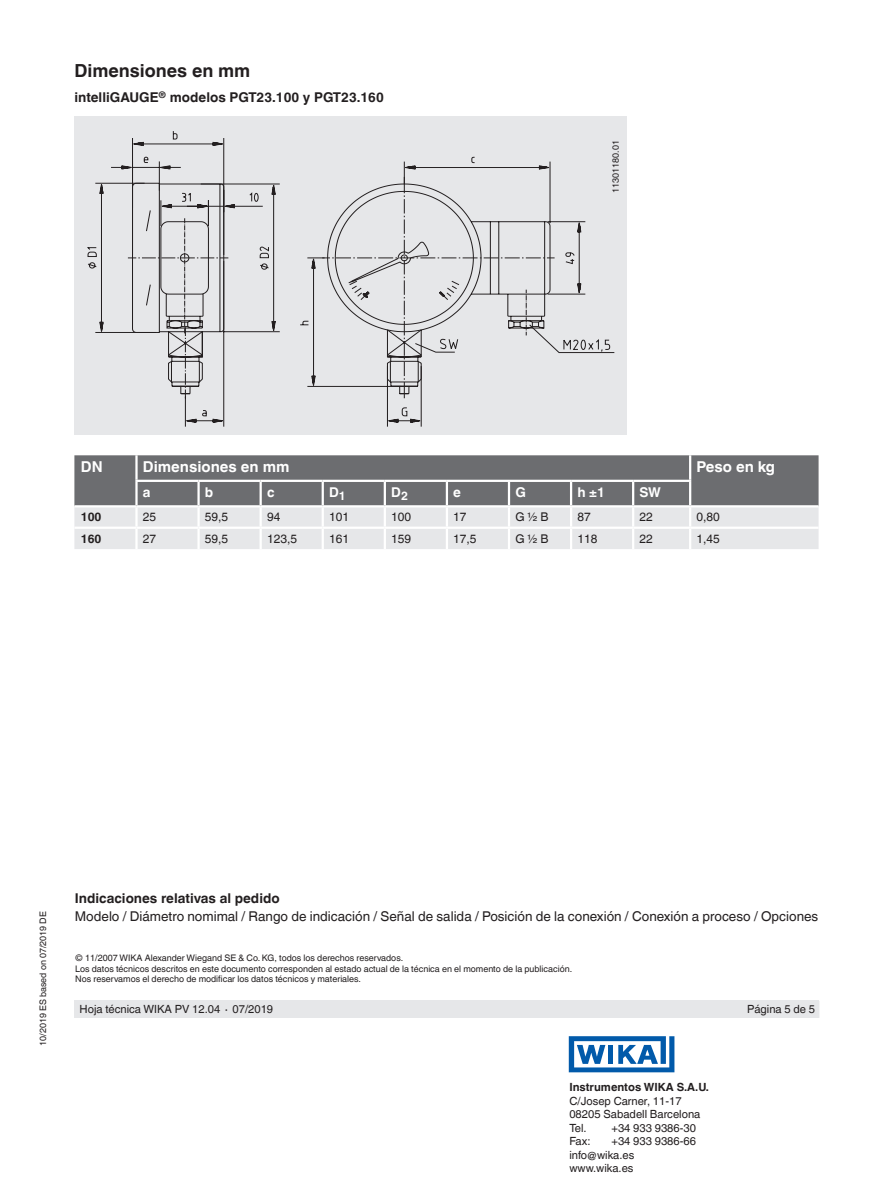
<style>
.page{position:relative;width:893px;height:1188px;background:#fff}
.page>*{position:absolute;margin:0;border:0;box-sizing:border-box;transform-origin:0 0}
.t1{font:700 18px "Helvetica World";color:#231f20}
.t2{font:700 15px "Helvetica World";color:#fff}
.t3{font:13.5px "Helvetica World";color:#231f20}
.t4{font:700 13.5px "Helvetica World";color:#231f20}
.t5{font:700 13.5px "Helvetica World";color:#fff}
.t6{font:12px "Helvetica World";color:#231f20}
.t7{font:700 12px "Helvetica World";color:#231f20}
.t8{font:11.25px/13.5px "Helvetica World";color:#231f20}
.t9{font:700 11.25px "Helvetica World";color:#231f20}
.t10{font:9px/10.5px "Helvetica World";color:#231f20}
</style>
<div class="page">
<div style="left:74px;top:1000px;width:745px;height:18px;background:#e6e7e9"></div>
<svg style="left:569px;top:1036px;width:105px;height:36px"></svg>
<div style="left:74px;top:117px;width:553px;height:318px;background:#e6e7e9"></div>
<svg style="left:184px;top:395px;width:238px;height:32px"></svg>
<svg style="left:87px;top:131px;width:527px;height:222px"></svg>
<svg style="left:132px;top:182px;width:419px;height:213px"></svg>
<svg style="left:74px;top:455px;width:745px;height:94px;background:#a4a5a7"></svg>
<hr style="left:135px;top:480px;width:64px;height:2px;background:#fff">
<hr style="left:199px;top:480px;width:62px;height:2px;background:#fff">
<hr style="left:197px;top:482px;width:3px;height:23px;background:#fff">
<hr style="left:261px;top:480px;width:62px;height:2px;background:#fff">
<hr style="left:260px;top:482px;width:2px;height:23px;background:#fff">
<hr style="left:323px;top:480px;width:62px;height:2px;background:#fff">
<hr style="left:322px;top:482px;width:2px;height:23px;background:#fff">
<hr style="left:385px;top:480px;width:62px;height:2px;background:#fff">
<hr style="left:384px;top:482px;width:2px;height:23px;background:#fff">
<hr style="left:447px;top:480px;width:62px;height:2px;background:#fff">
<hr style="left:446px;top:482px;width:2px;height:23px;background:#fff">
<hr style="left:509px;top:480px;width:62px;height:2px;background:#fff">
<hr style="left:508px;top:482px;width:2px;height:23px;background:#fff">
<hr style="left:571px;top:480px;width:62px;height:2px;background:#fff">
<hr style="left:570px;top:482px;width:2px;height:23px;background:#fff">
<hr style="left:633px;top:480px;width:58px;height:2px;background:#fff">
<hr style="left:632px;top:482px;width:2px;height:23px;background:#fff">
<hr style="left:135px;top:507px;width:3px;height:20px;background:#fff">
<hr style="left:197px;top:507px;width:3px;height:20px;background:#fff">
<hr style="left:260px;top:507px;width:2px;height:20px;background:#fff">
<hr style="left:322px;top:507px;width:2px;height:20px;background:#fff">
<hr style="left:384px;top:507px;width:2px;height:20px;background:#fff">
<hr style="left:446px;top:507px;width:2px;height:20px;background:#fff">
<hr style="left:508px;top:507px;width:2px;height:20px;background:#fff">
<hr style="left:570px;top:507px;width:2px;height:20px;background:#fff">
<hr style="left:632px;top:507px;width:2px;height:20px;background:#fff">
<hr style="left:689px;top:507px;width:2px;height:20px;background:#fff">
<hr style="left:74px;top:527px;width:62px;height:2px;background:#fff">
<hr style="left:136px;top:527px;width:63px;height:2px;background:#fff">
<hr style="left:135px;top:529px;width:3px;height:20px;background:#fff">
<hr style="left:199px;top:527px;width:62px;height:2px;background:#fff">
<hr style="left:197px;top:529px;width:3px;height:20px;background:#fff">
<hr style="left:261px;top:527px;width:62px;height:2px;background:#fff">
<hr style="left:260px;top:529px;width:2px;height:20px;background:#fff">
<hr style="left:323px;top:527px;width:62px;height:2px;background:#fff">
<hr style="left:322px;top:529px;width:2px;height:20px;background:#fff">
<hr style="left:385px;top:527px;width:62px;height:2px;background:#fff">
<hr style="left:384px;top:529px;width:2px;height:20px;background:#fff">
<hr style="left:447px;top:527px;width:62px;height:2px;background:#fff">
<hr style="left:446px;top:529px;width:2px;height:20px;background:#fff">
<hr style="left:509px;top:527px;width:62px;height:2px;background:#fff">
<hr style="left:508px;top:529px;width:2px;height:20px;background:#fff">
<hr style="left:571px;top:527px;width:62px;height:2px;background:#fff">
<hr style="left:570px;top:529px;width:2px;height:20px;background:#fff">
<hr style="left:633px;top:527px;width:57px;height:2px;background:#fff">
<hr style="left:632px;top:529px;width:2px;height:20px;background:#fff">
<hr style="left:690px;top:527px;width:129px;height:2px;background:#fff">
<hr style="left:689px;top:529px;width:2px;height:20px;background:#fff">
<hr style="left:136px;top:505px;width:63px;height:2px;background:#fff">
<hr style="left:199px;top:505px;width:62px;height:2px;background:#fff">
<hr style="left:261px;top:505px;width:62px;height:2px;background:#fff">
<hr style="left:323px;top:505px;width:62px;height:2px;background:#fff">
<hr style="left:385px;top:505px;width:62px;height:2px;background:#fff">
<hr style="left:447px;top:505px;width:62px;height:2px;background:#fff">
<hr style="left:509px;top:505px;width:62px;height:2px;background:#fff">
<hr style="left:571px;top:505px;width:62px;height:2px;background:#fff">
<hr style="left:633px;top:505px;width:57px;height:2px;background:#fff">
<hr style="left:135px;top:455px;width:3px;height:25px;background:#fff">
<hr style="left:135px;top:482px;width:3px;height:23px;background:#fff">
<hr style="left:74px;top:505px;width:62px;height:2px;background:#fff">
<hr style="left:689px;top:455px;width:2px;height:25px;background:#fff">
<hr style="left:689px;top:482px;width:2px;height:23px;background:#fff">
<hr style="left:690px;top:505px;width:129px;height:2px;background:#fff">
<h1 class="t1" style="left:74px;top:60px;width:177px">Dimensiones en mm</h1>
<h3 class="t4" style="left:74px;top:90px;width:311px">intelliGAUGE<sup>®</sup> modelos PGT23.100 y PGT23.160</h3>
<p class="t10" style="left:610px;top:193px;width:54px;rotate:-90deg">11301180.01</p>
<h2 class="t2" style="left:81px;top:459px;width:23px">DN</h2>
<h2 class="t2" style="left:143px;top:459px;width:148px">Dimensiones en mm</h2>
<h2 class="t2" style="left:697px;top:459px;width:80px">Peso en kg</h2>
<h3 class="t5" style="left:143px;top:484px;width:9px">a</h3>
<h3 class="t5" style="left:205px;top:484px;width:10px">b</h3>
<h3 class="t5" style="left:267px;top:484px;width:9px">c</h3>
<h3 class="t5" style="left:329px;top:484px;width:18px">D<sub>1</sub></h3>
<h3 class="t5" style="left:391px;top:484px;width:18px">D<sub>2</sub></h3>
<h3 class="t5" style="left:453px;top:484px;width:9px">e</h3>
<h3 class="t5" style="left:515px;top:484px;width:12px">G</h3>
<h3 class="t5" style="left:577px;top:484px;width:29px">h ±1</h3>
<h3 class="t5" style="left:639px;top:484px;width:23px">SW</h3>
<h3 class="t7" style="left:81px;top:510px;width:22px">100</h3>
<h3 class="t6" style="left:143px;top:510px;width:15px">25</h3>
<h3 class="t6" style="left:205px;top:510px;width:25px">59,5</h3>
<h3 class="t6" style="left:267px;top:510px;width:15px">94</h3>
<h3 class="t6" style="left:329px;top:510px;width:22px">101</h3>
<h3 class="t6" style="left:391px;top:510px;width:22px">100</h3>
<h3 class="t6" style="left:453px;top:510px;width:15px">17</h3>
<h3 class="t6" style="left:515px;top:510px;width:35px">G ½ B</h3>
<h3 class="t6" style="left:577px;top:510px;width:15px">87</h3>
<h3 class="t6" style="left:639px;top:510px;width:15px">22</h3>
<h3 class="t6" style="left:696px;top:510px;width:25px">0,80</h3>
<h3 class="t7" style="left:81px;top:532px;width:22px">160</h3>
<h3 class="t6" style="left:143px;top:532px;width:15px">27</h3>
<h3 class="t6" style="left:205px;top:532px;width:25px">59,5</h3>
<h3 class="t6" style="left:267px;top:532px;width:32px">123,5</h3>
<h3 class="t6" style="left:329px;top:532px;width:22px">161</h3>
<h3 class="t6" style="left:391px;top:532px;width:22px">159</h3>
<h3 class="t6" style="left:453px;top:532px;width:25px">17,5</h3>
<h3 class="t6" style="left:515px;top:532px;width:35px">G ½ B</h3>
<h3 class="t6" style="left:577px;top:532px;width:22px">118</h3>
<h3 class="t6" style="left:639px;top:532px;width:15px">22</h3>
<h3 class="t6" style="left:696px;top:532px;width:25px">1,45</h3>
<p class="t10" style="left:38px;top:1046px;width:136px;rotate:-90deg">10/2019 ES based on 07/2019 DE</p>
<h3 class="t4" style="left:75px;top:890px;width:206px">Indicaciones relativas al pedido</h3>
<h3 class="t3" style="left:75px;top:908px;width:745px">Modelo / Diámetro nomimal / Rango de indicación / Señal de salida / Posición de la conexión / Conexión a proceso / Opciones</h3>
<p class="t10" style="left:75px;top:953px;width:498px">© 11/2007 WIKA Alexander Wiegand SE &amp; Co. KG, todos los derechos reservados.<br>Los datos técnicos descritos en este documento corresponden al estado actual de la técnica en el momento de la publicación.<br>Nos reservamos el derecho de modificar los datos técnicos y materiales.</p>
<p class="t8" style="left:80px;top:1003px;width:195px">Hoja técnica WIKA PV 12.04 ∙ 07/2019</p>
<p class="t8" style="left:747px;top:1003px;width:69px">Página 5 de 5</p>
<p class="t9" style="left:569px;top:1081px;width:141px">Instrumentos WIKA S.A.U.</p>
<p class="t8" style="left:569px;top:1094px;width:132px">C/Josep Carner, 11-17<br>08205 Sabadell Barcelona<br>Tel.</p>
<p class="t8" style="left:611px;top:1121px;width:86px">+34 933 9386-30</p>
<p class="t8" style="left:569px;top:1134px;width:23px">Fax:</p>
<p class="t8" style="left:569px;top:1134px;width:128px;text-indent:42px">+34 933 9386-66 info@wika.es www.wika.es</p>
</div>
